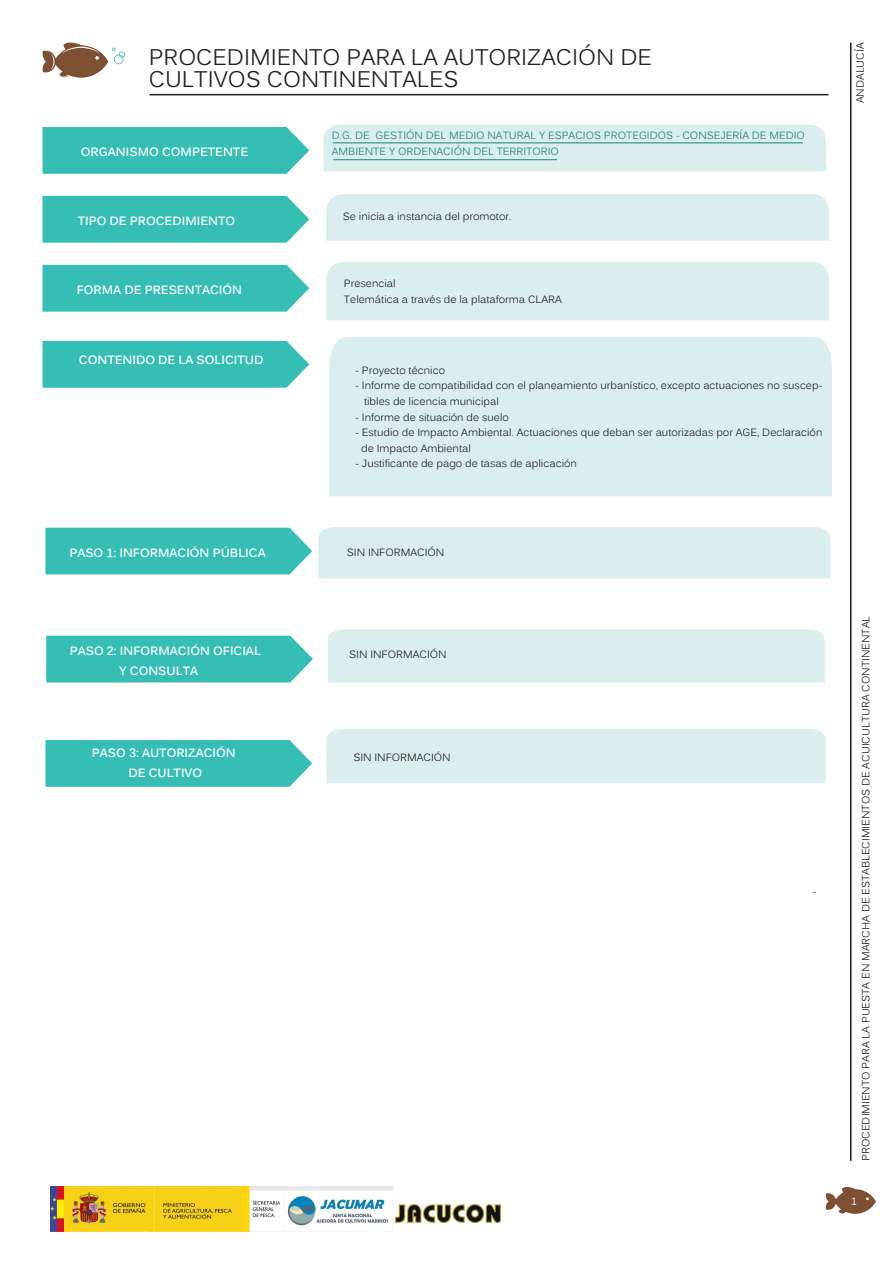
<style>
.page{position:relative;width:893px;height:1263px;background:#fff}
.page>*{position:absolute;margin:0;border:0;box-sizing:border-box;transform-origin:0 0}
.t1{font:22.5px/22.5px "Kalinga";color:#231f20}
.t2{font:700 12px/20.1px "Kalinga";color:#fff;text-align:center}
.t3{font:10.5px/15.6px "Kalinga";color:#231f20}
.t4{font:10.5px/15.6px "Kalinga";color:#20817b}
.t5{font:10.5px "Kalinga";color:#fff}
</style>
<div class="page">
<svg style="left:825px;top:1187px;width:51px;height:27px"></svg>
<hr style="left:850px;top:43px;width:1px;height:1118px;background:#231f20">
<svg style="left:45px;top:740px;width:267px;height:47px;background:#3fc1b8"></svg>
<div style="left:46px;top:636px;width:267px;height:46px;background:#36beb5"></div>
<div style="left:45px;top:528px;width:267px;height:46px;background:#36beb5"></div>
<div style="left:43px;top:341px;width:266px;height:47px;background:#36beb5"></div>
<div style="left:43px;top:265px;width:266px;height:47px;background:#36beb5"></div>
<div style="left:43px;top:127px;width:266px;height:47px;background:#36beb5"></div>
<div style="left:43px;top:196px;width:266px;height:47px;background:#36beb5"></div>
<div style="left:323px;top:124px;width:503px;height:47px;background:#daefed"></div>
<div style="left:326px;top:194px;width:503px;height:47px;background:#daefed"></div>
<div style="left:326px;top:262px;width:503px;height:58px;background:#daefed"></div>
<div style="left:318px;top:527px;width:512px;height:51px;background:#daefed"></div>
<div style="left:328px;top:629px;width:497px;height:53px;background:#daefed"></div>
<div style="left:326px;top:729px;width:500px;height:54px;background:#daefed"></div>
<svg style="left:42px;top:42px;width:83px;height:36px"></svg>
<hr style="left:150px;top:94px;width:678px;height:1px;background:#231f20">
<div style="left:329px;top:337px;width:503px;height:159px;background:#daefed"></div>
<hr style="left:333px;top:143px;width:470px;height:1px;background:#20817b">
<hr style="left:333px;top:159px;width:224px;height:1px;background:#20817b">
<img style="left:395px;top:1204px;width:105px;height:18px">
<img style="left:50px;top:1187px;width:342px;height:44px">
<img style="left:64px;top:1187px;width:177px;height:43px">
<h1 class="t1" style="left:149px;top:48px;width:504px">PROCEDIMIENTO PARA LA AUTORIZACIÓN DE<br>CULTIVOS CONTINENTALES</h1>
<p class="t3" style="left:853px;top:103px;width:62px;rotate:-90deg">ANDALUCÍA</p>
<p class="t2" style="left:81px;top:143px;width:169px">ORGANISMO COMPETENTE</p>
<p class="t2" style="left:78px;top:212px;width:159px">TIPO DE PROCEDIMIENTO</p>
<p class="t4" style="left:332px;top:129px;width:475px">D.G. DE GESTIÓN DEL MEDIO NATURAL Y ESPACIOS PROTEGIDOS - CONSEJERÍA DE MEDIO<br>AMBIENTE Y ORDENACIÓN DEL TERRITORIO</p>
<p class="t3" style="left:343px;top:210px;width:170px">Se inicia a instancia del promotor.</p>
<p class="t2" style="left:77px;top:281px;width:167px">FORMA DE PRESENTACIÓN</p>
<p class="t3" style="left:344px;top:277px;width:219px">Presencial<br>Telemática a través de la plataforma CLARA</p>
<p class="t2" style="left:79px;top:351px;width:186px">CONTENIDO DE LA SOLICITUD</p>
<p class="t3" style="left:355px;top:363px;width:91px">- Proyecto técnico</p>
<p class="t3" style="left:364px;top:379px;width:460px;text-indent:-9px">- Informe de compatibilidad con el planeamiento urbanístico, excepto actuaciones no suscep&shy;tibles de licencia municipal</p>
<p class="t3" style="left:355px;top:410px;width:155px">- Informe de situación de suelo</p>
<p class="t3" style="left:361px;top:426px;width:463px;text-indent:-6px">- Estudio de Impacto Ambiental. Actuaciones que deban ser autorizadas por AGE, Declaración de Impacto Ambiental</p>
<p class="t3" style="left:355px;top:457px;width:223px">- Justificante de pago de tasas de aplicación</p>
<p class="t2" style="left:69px;top:544px;width:198px">PASO 1: INFORMACIÓN PÚBLICA</p>
<p class="t3" style="left:347px;top:545px;width:99px">SIN INFORMACIÓN</p>
<p class="t2" style="left:70px;top:642px;width:193px">PASO 2: INFORMACIÓN OFICIAL</p>
<p class="t3" style="left:349px;top:647px;width:99px">SIN INFORMACIÓN</p>
<p class="t2" style="left:119px;top:662px;width:80px">Y CONSULTA</p>
<p class="t2" style="left:92px;top:744px;width:145px">PASO 3: AUTORIZACIÓN<br>DE CULTIVO</p>
<p class="t3" style="left:353px;top:751px;width:99px">SIN INFORMACIÓN</p>
<p class="t3" style="left:813px;top:884px;width:5px">-</p>
<p class="t3" style="left:859px;top:1161px;width:546px;rotate:-90deg">PROCEDIMIENTO PARA LA PUESTA EN MARCHA DE ESTABLECIMIENTOS DE ACUICULTURA CONTINENTAL</p>
<p class="t5" style="left:851px;top:1194px;width:7px">1</p>
</div>
